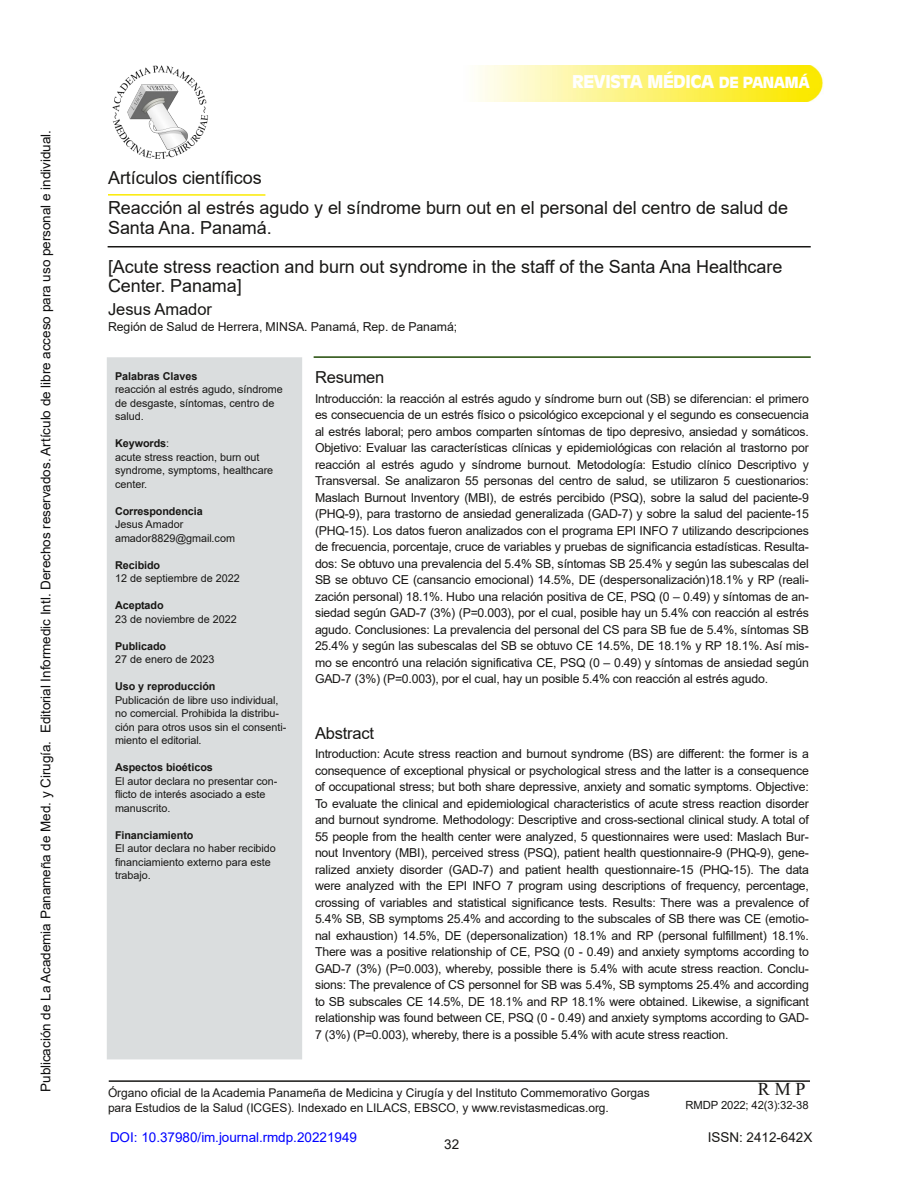
<style>
.page{position:relative;width:918px;height:1188px;background:#fff}
.page>*{position:absolute;margin:0;border:0;box-sizing:border-box;transform-origin:0 0}
.t1{font:18px/30px "Arial";letter-spacing:-.005em;color:#181715}
.t2{font:18px "Times New Roman";color:#181715}
.t3{font:700 17.25px "Antique Olive";letter-spacing:-.025em;color:#fff}
.t4{font:16.5px "Arial";letter-spacing:-.01em;color:#181715}
.t5{font:13.5px "Arial";color:#0d0d0d}
.t6{font:13.5px "Arial";color:#00f}
.t7{font:13.5px "Arial";color:#181715}
.t8{font:12.3px/16.5px "Arial";letter-spacing:-.015em;color:#181715;text-align:justify}
.t9{font:12px/15px "Arial";letter-spacing:-.005em;color:#181715}
.t10{font:11.25px "Arial";letter-spacing:-.01em;color:#181715}
.t11{font:10.8px/13.5px "Arial";color:#181715}
.t12{font:700 10.8px "Arial";color:#181715}
.s1{font-size:15px}
.s2{font-weight:700}
</style>
<div class="page">
<hr style="left:109px;top:1080px;width:701px;height:2px;background:#181715">
<img style="left:112px;top:65px;width:96px;height:94px">
<img style="left:476px;top:65px;width:347px;height:36px">
<hr style="left:108px;top:194px;width:157px;height:2px;background:#fbea02">
<hr style="left:314px;top:356px;width:497px;height:2px;background:#1f4904">
<hr style="left:108px;top:246px;width:703px;height:1px;background:#181715">
<div style="left:108px;top:358px;width:193px;height:701px;background:#daddde"></div>
<div style="left:107px;top:357px;width:195px;height:702px;border:2px solid #daddde"></div>
<p class="t5" style="left:38px;top:1092px;width:963px;rotate:-90deg">Publicación de La Academia Panameña de Med. y Cirugía. Editorial Informedic Intl. Derechos reservados. Artículo de libre acceso para uso personal e individual.</p>
<h2 class="t3" style="left:572px;top:72px;width:239px">REVISTA MÉDICA <span class="s1">DE PANAMÁ</span></h2>
<h1 class="t1" style="left:108px;top:163px;width:682px">Artículos científicos<br>Reacción al estrés agudo y el síndrome burn out en el personal del centro de salud de</h1>
<h1 class="t1" style="left:108px;top:208px;width:676px;line-height:39px">Santa Ana. Panamá.<br>[Acute stress reaction and burn out syndrome in the staff of the Santa Ana Healthcare</h1>
<h1 class="t1" style="left:108px;top:271px;width:135px">Center. Panama]</h1>
<h3 class="t4" style="left:108px;top:300px;width:106px">Jesus Amador</h3>
<p class="t8" style="left:108px;top:319px;width:351px">Región de Salud de Herrera, MINSA. Panamá, Rep. de Panamá;</p>
<h3 class="t4" style="left:315px;top:368px;width:71px">Resumen</h3>
<p class="t8" style="left:315px;top:390px;width:495px">Introducción: la reacción al estrés agudo y síndrome burn out (SB) se diferencian: el primero es consecuencia de un estrés físico o psicológico excepcional y el segundo es consecuencia al estrés laboral; pero ambos comparten síntomas de tipo depresivo, ansiedad y somáticos.<br>Objetivo: Evaluar las características clínicas y epidemiológicas con relación al trastorno por reacción al estrés agudo y síndrome burnout. Metodología: Estudio clínico Descriptivo y Transversal. Se analizaron 55 personas del centro de salud, se utilizaron 5 cuestionarios:<br>Maslach Burnout Inventory (MBI), de estrés percibido (PSQ), sobre la salud del paciente-9 (PHQ-9), para trastorno de ansiedad generalizada (GAD-7) y sobre la salud del paciente-15 (PHQ-15). Los datos fueron analizados con el programa EPI INFO 7 utilizando descripciones de frecuencia, porcentaje, cruce de variables y pruebas de significancia estadísticas. Resulta&shy;dos: Se obtuvo una prevalencia del 5.4% SB, síntomas SB 25.4% y según las subescalas del SB se obtuvo CE (cansancio emocional) 14.5%, DE (despersonalización)18.1% y RP (reali&shy;zación personal) 18.1%. Hubo una relación positiva de CE, PSQ (0 – 0.49) y síntomas de an&shy;siedad según GAD-7 (3%) (P=0.003), por el cual, posible hay un 5.4% con reacción al estrés agudo. Conclusiones: La prevalencia del personal del CS para SB fue de 5.4%, síntomas SB 25.4% y según las subescalas del SB se obtuvo CE 14.5%, DE 18.1% y RP 18.1%. Así mis&shy;mo se encontró una relación significativa CE, PSQ (0 – 0.49) y síntomas de ansiedad según GAD-7 (3%) (P=0.003), por el cual, hay un posible 5.4% con reacción al estrés agudo.</p>
<p class="t12" style="left:115px;top:370px;width:84px">Palabras Claves</p>
<p class="t11" style="left:115px;top:383px;width:169px">reacción al estrés agudo, síndrome de desgaste, síntomas, centro de salud.</p>
<p class="t11" style="left:115px;top:437px;width:160px"><span class="s2">Keywords</span>:<br>acute stress reaction, burn out syndrome, symptoms, healthcare center.</p>
<p class="t12" style="left:115px;top:505px;width:89px">Correspondencia</p>
<p class="t11" style="left:115px;top:518px;width:121px">Jesus Amador amador8829@gmail.com</p>
<p class="t12" style="left:115px;top:559px;width:47px">Recibido</p>
<p class="t11" style="left:115px;top:572px;width:126px">12 de septiembre de 2022</p>
<p class="t12" style="left:115px;top:599px;width:50px">Aceptado</p>
<p class="t11" style="left:115px;top:612px;width:123px">23 de noviembre de 2022</p>
<p class="t12" style="left:115px;top:640px;width:53px">Publicado</p>
<p class="t11" style="left:115px;top:653px;width:101px">27 de enero de 2023</p>
<p class="t12" style="left:115px;top:680px;width:102px">Uso y reproducción</p>
<p class="t11" style="left:115px;top:693px;width:173px">Publicación de libre uso individual, no comercial. Prohibida la distribu&shy;ción para otros usos sin el consenti&shy;miento el editorial.</p>
<p class="t12" style="left:115px;top:761px;width:99px">Aspectos bioéticos</p>
<p class="t11" style="left:115px;top:774px;width:164px">El autor declara no presentar con&shy;flicto de interés asociado a este manuscrito.</p>
<p class="t12" style="left:115px;top:829px;width:80px">Financiamiento</p>
<p class="t11" style="left:115px;top:842px;width:162px">El autor declara no haber recibido financiamiento externo para este trabajo.</p>
<h3 class="t4" style="left:315px;top:724px;width:61px">Abstract</h3>
<p class="t8" style="left:315px;top:746px;width:495px">Introduction: Acute stress reaction and burnout syndrome (BS) are different: the former is a consequence of exceptional physical or psychological stress and the latter is a consequence of occupational stress; but both share depressive, anxiety and somatic symptoms. Objective:<br>To evaluate the clinical and epidemiological characteristics of acute stress reaction disorder and burnout syndrome. Methodology: Descriptive and cross-sectional clinical study. A total of 55 people from the health center were analyzed, 5 questionnaires were used: Maslach Bur&shy;nout Inventory (MBI), perceived stress (PSQ), patient health questionnaire-9 (PHQ-9), gene&shy;ralized anxiety disorder (GAD-7) and patient health questionnaire-15 (PHQ-15). The data were analyzed with the EPI INFO 7 program using descriptions of frequency, percentage, crossing of variables and statistical significance tests. Results: There was a prevalence of 5.4% SB, SB symptoms 25.4% and according to the subscales of SB there was CE (emotio&shy;nal exhaustion) 14.5%, DE (depersonalization) 18.1% and RP (personal fulfillment) 18.1%.<br>There was a positive relationship of CE, PSQ (0 - 0.49) and anxiety symptoms according to GAD-7 (3%) (P=0.003), whereby, possible there is 5.4% with acute stress reaction. Conclu&shy;sions: The prevalence of CS personnel for SB was 5.4%, SB symptoms 25.4% and according to SB subscales CE 14.5%, DE 18.1% and RP 18.1% were obtained. Likewise, a significant relationship was found between CE, PSQ (0 - 0.49) and anxiety symptoms according to GAD-7 (3%) (P=0.003), whereby, there is a possible 5.4% with acute stress reaction.</p>
<p class="t9" style="left:108px;top:1085px;width:543px">Órgano oficial de la Academia Panameña de Medicina y Cirugía y del Instituto Commemorativo Gorgas para Estudios de la Salud (ICGES). Indexado en LILACS, EBSCO, y www.revistasmedicas.org.</p>
<h1 class="t2" style="left:758px;top:1079px;width:49px">RMP</h1>
<p class="t10" style="left:685px;top:1099px;width:125px">RMDP 2022; 42(3):32-38</p>
<p class="t6" style="left:110px;top:1130px;width:249px">DOI: 10.37980/im.journal.rmdp.20221949</p>
<p class="t7" style="left:708px;top:1130px;width:106px">ISSN: 2412-642X</p>
<p class="t7" style="left:444px;top:1137px;width:17px">32</p>
</div>
